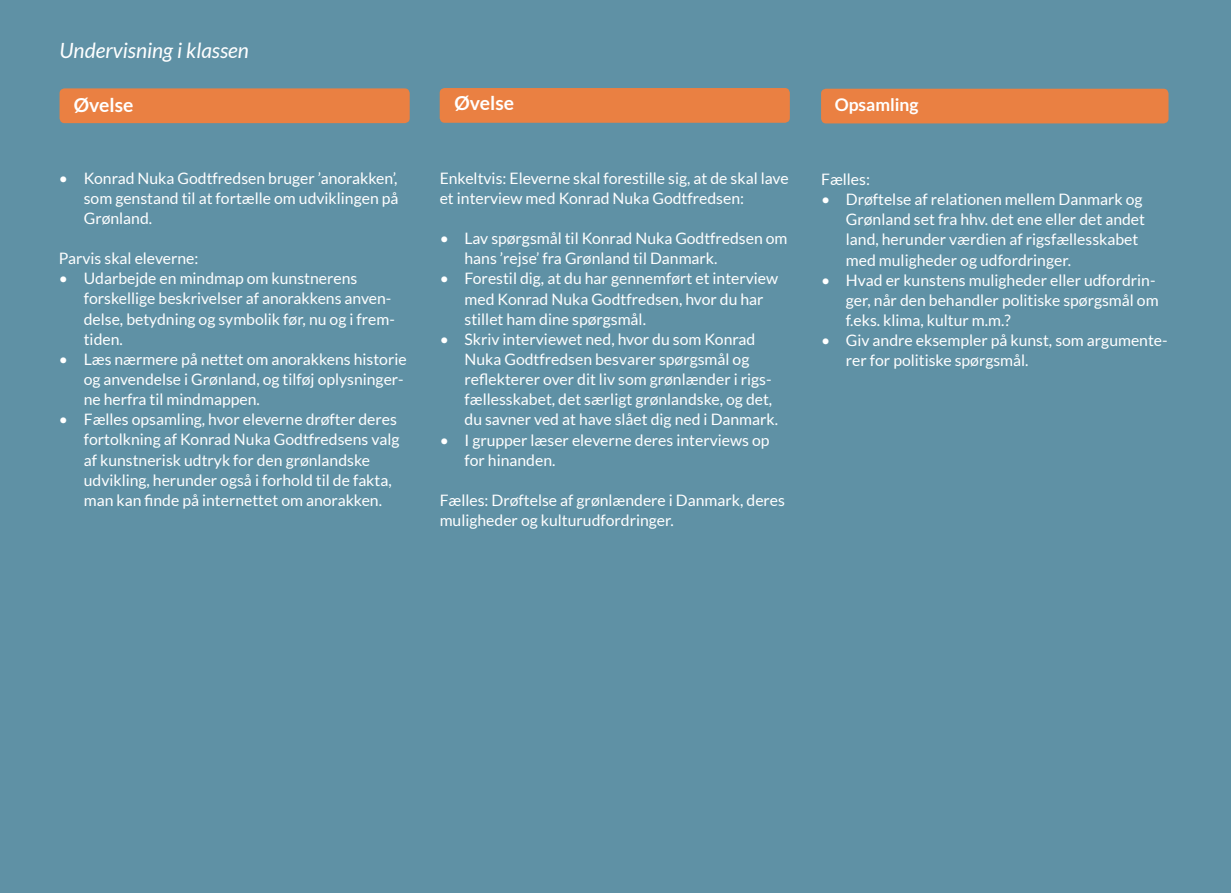
<style>
.page{position:relative;width:1231px;height:893px;background:#fff}
.page>*{position:absolute;margin:0;border:0;box-sizing:border-box;transform-origin:0 0}
.t1{font:italic 21px "Lato";color:#fff}
.t2{font:700 19.25px "Lato";color:#fff}
.t3{font:700 17.5px "Lato";color:#fff}
.t4{font:15.75px/20.1px "Lato";color:#fff}
</style>
<div class="page">
<div style="left:0;top:0;width:1230px;height:893px;background:#5f91a5"></div>
<div style="left:60px;top:88px;width:349px;height:35px;background:#ea8042;border-radius:5px"></div>
<div style="left:439px;top:88px;width:350px;height:35px;background:#ea8042;border-radius:5px"></div>
<div style="left:821px;top:89px;width:347px;height:34px;background:#ea8042;border-radius:5px"></div>
<h1 class="t1" style="left:60px;top:39px;width:191px">Undervisning i klassen</h1>
<p class="t2" style="left:74px;top:93px;width:61px">Øvelse</p>
<p class="t4" style="left:84px;top:168px;width:316px;text-align:justify;text-indent:-25px">• Konrad Nuka Godtfredsen bruger ’anorakken’, som genstand til at fortælle om udviklingen på Grønland.</p>
<p class="t4" style="left:59px;top:248px;width:141px">Parvis skal eleverne:</p>
<p class="t4" style="left:84px;top:268px;width:312px;text-indent:-25px">• Udarbejde en mindmap om kunstnerens forskellige beskrivelser af anorakkens anven&shy;delse, betydning og symbolik før, nu og i frem&shy;tiden.</p>
<p class="t4" style="left:84px;top:349px;width:324px;text-indent:-25px">• Læs nærmere på nettet om anorakkens historie og anvendelse i Grønland, og tilføj oplysninger&shy;ne herfra til mindmappen.</p>
<p class="t4" style="left:84px;top:409px;width:317px;text-indent:-25px">• Fælles opsamling, hvor eleverne drøfter deres fortolkning af Konrad Nuka Godtfredsens valg af kunstnerisk udtryk for den grønlandske udvikling, herunder også i forhold til de fakta, man kan finde på internettet om anorakken.</p>
<p class="t2" style="left:454px;top:92px;width:61px">Øvelse</p>
<p class="t3" style="left:834px;top:94px;width:85px">Opsamling</p>
<p class="t4" style="left:439px;top:168px;width:350px">Enkeltvis: Eleverne skal forestille sig, at de skal lave et interview med Konrad Nuka Godtfredsen:</p>
<p class="t4" style="left:464px;top:228px;width:324px;text-indent:-25px">• Lav spørgsmål til Konrad Nuka Godtfredsen om hans ’rejse’ fra Grønland til Danmark.</p>
<p class="t4" style="left:464px;top:269px;width:315px;text-indent:-25px">• Forestil dig, at du har gennemført et interview med Konrad Nuka Godtfredsen, hvor du har stillet ham dine spørgsmål.</p>
<p class="t4" style="left:464px;top:329px;width:315px;text-indent:-25px">• Skriv interviewet ned, hvor du som Konrad Nuka Godtfredsen besvarer spørgsmål og reflekterer over dit liv som grønlænder i rigs&shy;fællesskabet, det særligt grønlandske, og det, du savner ved at have slået dig ned i Danmark.</p>
<p class="t4" style="left:464px;top:430px;width:306px;text-indent:-25px">• I grupper læser eleverne deres interviews op for hinanden.</p>
<p class="t4" style="left:439px;top:490px;width:347px">Fælles: Drøftelse af grønlændere i Danmark, deres muligheder og kulturudfordringer.</p>
<p class="t4" style="left:821px;top:169px;width:50px">Fælles:</p>
<p class="t4" style="left:845px;top:189px;width:300px;text-indent:-25px">• Drøftelse af relationen mellem Danmark og Grønland set fra hhv. det ene eller det andet land, herunder værdien af rigsfællesskabet med muligheder og udfordringer.</p>
<p class="t4" style="left:845px;top:270px;width:314px;text-indent:-25px">• Hvad er kunstens muligheder eller udfordrin&shy;ger, når den behandler politiske spørgsmål om f.eks. klima, kultur m.m.?</p>
<p class="t4" style="left:845px;top:330px;width:323px;text-indent:-25px">• Giv andre eksempler på kunst, som argumente&shy;rer for politiske spørgsmål.</p>
</div>
